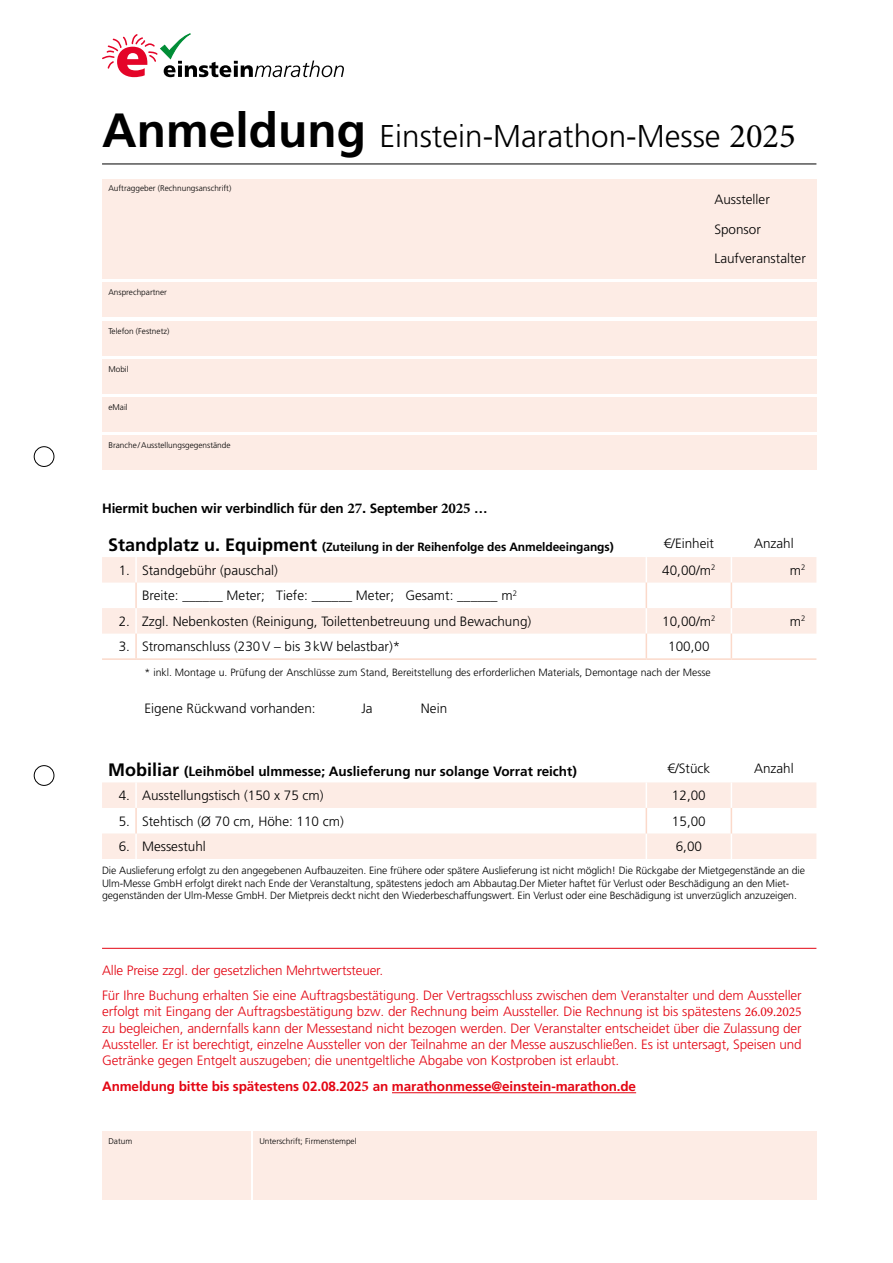
<style>
.page{position:relative;width:893px;height:1263px;background:#fff}
.page>*{position:absolute;margin:0;border:0;box-sizing:border-box;transform-origin:0 0}
.t1{font:300 31.5px "Frutiger LT Std";color:#000}
.t2{font:300 13.5px/16.2px "Frutiger LT Std";letter-spacing:-.01em;color:#e30613}
.t3{font:300 13.5px/29.4px "Frutiger LT Std";color:#000}
.t4{font:700 13.5px "Frutiger LT Std";color:#000}
.t5{font:700 13.5px "Frutiger LT Std";letter-spacing:-.01em;color:#e30613}
.t6{font:700 12px "Frutiger LT Std";letter-spacing:-.01em;color:#000}
.t7{font:300 10.5px/12.6px "Frutiger LT Std";letter-spacing:-.01em;color:#000}
.t8{font:300 8.25px "Frutiger LT Std";color:#000}
.s1{font-weight:700;font-size:48px}
.s2{font-family:"Minion Pro";font-weight:400;font-size:34.5px}
.s3{font-family:"Minion Pro";font-size:15px}
.s4{font-size:15px}
.s5{font-size:18px}
.s6{font-family:"Minion Pro";font-weight:400}
</style>
<div class="page">
<div style="left:34px;top:446px;width:20px;height:21px;border:1px solid #000;border-radius:50%"></div>
<div style="left:34px;top:765px;width:20px;height:20px;border:1px solid #000;border-radius:50%"></div>
<hr style="left:102px;top:164px;width:714px;height:1px;background:#000">
<div style="left:102px;top:179px;width:714px;height:100px;background:#fdece5"></div>
<div style="left:102px;top:283px;width:714px;height:34px;background:#fdece5"></div>
<div style="left:102px;top:321px;width:714px;height:34px;background:#fdece5"></div>
<div style="left:102px;top:359px;width:714px;height:34px;background:#fdece5"></div>
<div style="left:102px;top:398px;width:714px;height:34px;background:#fdece5"></div>
<div style="left:102px;top:436px;width:714px;height:34px;background:#fdece5"></div>
<div style="left:102px;top:1131px;width:149px;height:68px;background:#fdece5"></div>
<svg style="left:102px;top:557px;width:714px;height:77px;fill:#fdece5"></svg>
<hr style="left:135px;top:557px;width:2px;height:26px;background:#fff">
<hr style="left:135px;top:608px;width:2px;height:26px;background:#fff">
<hr style="left:135px;top:583px;width:2px;height:25px;background:#fbd9ca">
<hr style="left:135px;top:634px;width:2px;height:24px;background:#fbd9ca">
<svg style="left:646px;top:557px;width:1px;height:101px"></svg>
<svg style="left:731px;top:557px;width:1px;height:101px"></svg>
<hr style="left:102px;top:658px;width:34px;height:2px;background:#fbd9ca">
<hr style="left:136px;top:658px;width:510px;height:2px;background:#fbd9ca">
<hr style="left:646px;top:658px;width:85px;height:2px;background:#fbd9ca">
<hr style="left:731px;top:658px;width:85px;height:2px;background:#fbd9ca">
<svg style="left:102px;top:782px;width:714px;height:77px;fill:#fdece5"></svg>
<hr style="left:135px;top:782px;width:2px;height:26px;background:#fff">
<hr style="left:135px;top:833px;width:2px;height:26px;background:#fff">
<hr style="left:135px;top:808px;width:2px;height:25px;background:#fbd9ca">
<svg style="left:646px;top:782px;width:1px;height:77px"></svg>
<svg style="left:731px;top:782px;width:1px;height:77px"></svg>
<hr style="left:392px;top:1092px;width:244px;height:1px;background:#e30613">
<svg style="left:102px;top:34px;width:242px;height:43px"></svg>
<div style="left:253px;top:1131px;width:563px;height:68px;background:#fdece5"></div>
<hr style="left:102px;top:948px;width:714px;height:1px;background:#e30613">
<h1 class="t1" style="left:102px;top:118px;width:695px"><span class="s1">Anmeldung</span> Einstein-Marathon-Messe <span class="s2">2025</span></h1>
<p class="t8" style="left:108px;top:184px;width:124px">Auftraggeber (Rechnungsanschrift)</p>
<p class="t3" style="left:714px;top:185px;width:57px">Aussteller</p>
<p class="t8" style="left:108px;top:288px;width:60px">Ansprechpartner</p>
<p class="t8" style="left:108px;top:326px;width:62px">Telefon (Festnetz)</p>
<p class="t8" style="left:108px;top:364px;width:22px">Mobil</p>
<p class="t8" style="left:108px;top:403px;width:21px">eMail</p>
<p class="t8" style="left:108px;top:441px;width:124px">Branche /Ausstellungsgegenstände</p>
<p class="t4" style="left:102px;top:500px;width:387px">Hiermit buchen wir verbindlich für den <span class="s3">27</span><span class="s4">.</span> September <span class="s3">2025</span> …</p>
<p class="t3" style="left:714px;top:214px;width:93px">Sponsor<br>Laufveranstalter</p>
<p class="t6" style="left:108px;top:540px;width:507px"><span class="s5">Standplatz u. Equipment</span> (Zuteilung in der Reihenfolge des Anmeldeeingangs)</p>
<p class="t3" style="left:664px;top:528px;width:52px">€/Einheit</p>
<p class="t3" style="left:754px;top:528px;width:41px">Anzahl</p>
<p class="t3" style="left:119px;top:556px;width:161px">1. Standgebühr (pauschal)</p>
<p class="t3" style="left:662px;top:556px;width:55px">40,00/m<sup>2</sup></p>
<p class="t3" style="left:790px;top:556px;width:17px">m<sup>2</sup></p>
<p class="t3" style="left:142px;top:581px;width:376px">Breite: ______ Meter; Tiefe: ______ Meter; Gesamt: ______ m<sup>2</sup></p>
<p class="t3" style="left:119px;top:607px;width:414px">2. Zzgl. Nebenkosten (Reinigung, Toilettenbetreuung und Bewachung)</p>
<p class="t3" style="left:662px;top:607px;width:55px">10,00/m<sup>2</sup></p>
<p class="t3" style="left:790px;top:607px;width:17px">m<sup>2</sup></p>
<p class="t3" style="left:119px;top:632px;width:283px">3. Stromanschluss (230V – bis 3kW belastbar)*</p>
<p class="t3" style="left:668px;top:632px;width:43px">100,00</p>
<p class="t7" style="left:145px;top:666px;width:568px">* inkl. Montage u. Prüfung der Anschlüsse zum Stand, Bereitstellung des erforderlichen Materials, Demontage nach der Messe</p>
<p class="t3" style="left:145px;top:694px;width:173px">Eigene Rückwand vorhanden:</p>
<p class="t3" style="left:361px;top:694px;width:13px">Ja</p>
<p class="t3" style="left:421px;top:694px;width:28px">Nein</p>
<p class="t4" style="left:108px;top:764px;width:470px"><span class="s5">Mobiliar</span> (Leihmöbel ulmmesse; Auslieferung nur solange Vorrat reicht)</p>
<p class="t3" style="left:667px;top:754px;width:44px">€/Stück</p>
<p class="t3" style="left:754px;top:754px;width:41px">Anzahl</p>
<p class="t3" style="left:119px;top:781px;width:206px">4. Ausstellungstisch (150 x 75 cm)</p>
<p class="t3" style="left:672px;top:781px;width:35px">12,00</p>
<p class="t3" style="left:119px;top:807px;width:227px">5. Stehtisch (Ø 70 cm, Höhe: 110 cm)</p>
<p class="t3" style="left:672px;top:807px;width:35px">15,00</p>
<p class="t3" style="left:119px;top:832px;width:89px">6. Messestuhl</p>
<p class="t3" style="left:676px;top:832px;width:28px">6,00</p>
<p class="t7" style="left:102px;top:864px;width:704px">Die Auslieferung erfolgt zu den angegebenen Aufbauzeiten. Eine frühere oder spätere Auslieferung ist nicht möglich! Die Rückgabe der Mietgegenstände an die<br>Ulm-Messe GmbH erfolgt direkt nach Ende der Veranstaltung, spätestens jedoch am Abbautag.Der Mieter haftet für Verlust oder Beschädigung an den Miet&shy;gegenständen der Ulm-Messe GmbH. Der Mietpreis deckt nicht den Wiederbeschaffungswert. Ein Verlust oder eine Beschädigung ist unverzüglich anzuzeigen.</p>
<p class="t2" style="left:102px;top:958px;width:701px;line-height:24.8px">Alle Preise zzgl. der gesetzlichen Mehrtwertsteuer.<br>Für Ihre Buchung erhalten Sie eine Auftragsbestätigung. Der Vertragsschluss zwischen dem Veranstalter und dem Aussteller</p>
<p class="t2" style="left:102px;top:1004px;width:701px;text-align:justify">erfolgt mit Eingang der Auftragsbestätigung bzw. der Rechnung beim Aussteller. Die Rechnung ist bis spätestens <span class="s6">26.09.2025 </span>zu begleichen, andernfalls kann der Messestand nicht bezogen werden. Der Veranstalter entscheidet über die Zulassung der Aussteller. Er ist berechtigt, einzelne Aussteller von der Teilnahme an der Messe auszuschließen. Es ist untersagt, Speisen und Getränke gegen Entgelt auszugeben; die unentgeltliche Abgabe von Kostproben ist erlaubt.</p>
<p class="t5" style="left:102px;top:1078px;width:536px">Anmeldung bitte bis spätestens 02.08.202<span class="s3">5</span> an marathonmesse@einstein-marathon.de</p>
<p class="t8" style="left:108px;top:1136px;width:25px">Datum</p>
<p class="t8" style="left:259px;top:1136px;width:99px">Unterschrift; Firmenstempel</p>
</div>
